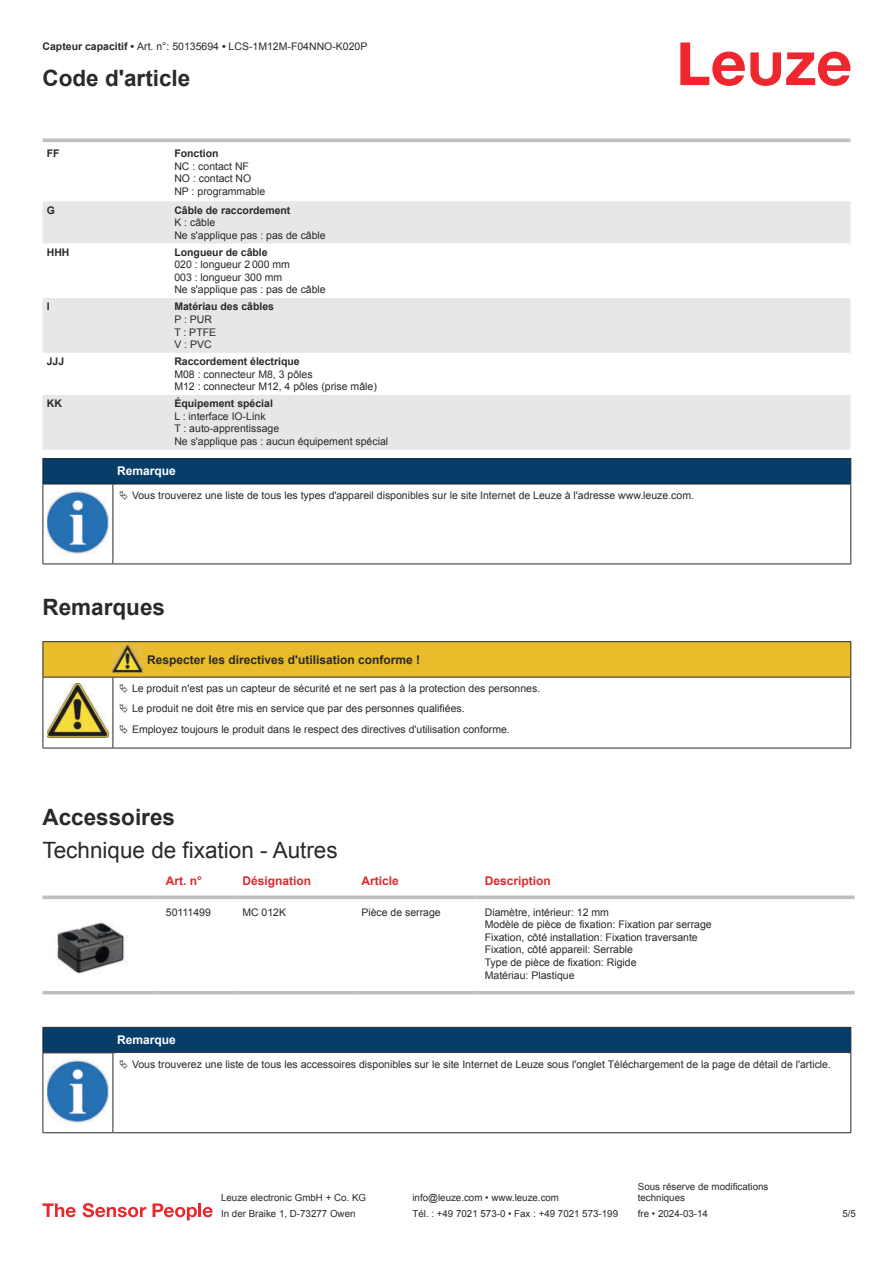
<style>
.page{position:relative;width:893px;height:1263px;background:#fff}
.page>*{position:absolute;margin:0;border:0;box-sizing:border-box;transform-origin:0 0}
.t1{font:700 22.5px "Arial";color:#2b292a}
.t2{font:22.5px "Arial";color:#2b292a}
.t3{font:700 12px "Arial";color:#2b292a}
.t4{font:700 12px "Arial";color:#db2a30}
.t5{font:700 12px "Arial";color:#fff}
.t6{font:10.5px/12.6px "Arial";color:#2b292a}
.t7{font:700 10.5px "Arial";color:#2b292a}
.t8{font:9.75px/11.7px "Arial";color:#2b292a}
.s1{font-weight:700}
</style>
<div class="page">
<svg style="left:680px;top:43px;width:170px;height:43px"></svg>
<svg style="left:43px;top:201px;width:807px;height:249px;fill:#e6e7e9"></svg>
<hr style="left:43px;top:139px;width:127px;height:3px;background:#bdbfc1">
<hr style="left:170px;top:139px;width:680px;height:3px;background:#bdbfc1">
<svg style="left:43px;top:994px;width:812px;height:1px"></svg>
<svg style="left:43px;top:895px;width:114px;height:4px"></svg>
<svg style="left:157px;top:895px;width:77px;height:4px"></svg>
<svg style="left:234px;top:895px;width:119px;height:4px"></svg>
<svg style="left:353px;top:895px;width:123px;height:4px"></svg>
<svg style="left:476px;top:895px;width:379px;height:4px;fill:#bdbfc1"></svg>
<hr style="left:43px;top:991px;width:114px;height:3px;background:#bdbfc1">
<hr style="left:157px;top:991px;width:77px;height:3px;background:#bdbfc1">
<hr style="left:234px;top:991px;width:119px;height:3px;background:#bdbfc1">
<hr style="left:353px;top:991px;width:123px;height:3px;background:#bdbfc1">
<hr style="left:476px;top:991px;width:379px;height:3px;background:#bdbfc1">
<img style="left:56px;top:920px;width:72px;height:54px">
<div style="left:43px;top:1027px;width:808px;height:26px;background:#063d69"></div>
<hr style="left:113px;top:1052px;width:738px;height:1px;background:#2b292a">
<hr style="left:43px;top:1053px;width:1px;height:75px;background:#2b292a">
<hr style="left:113px;top:1053px;width:1px;height:75px;background:#2b292a">
<hr style="left:850px;top:1053px;width:1px;height:75px;background:#2b292a">
<hr style="left:43px;top:1132px;width:70px;height:1px;background:#2b292a">
<hr style="left:113px;top:1132px;width:738px;height:1px;background:#2b292a">
<img style="left:47px;top:1059px;width:61px;height:63px">
<svg style="left:43px;top:1203px;width:33px;height:14px"></svg>
<svg style="left:83px;top:1203px;width:63px;height:14px"></svg>
<svg style="left:153px;top:1203px;width:44px;height:17px"></svg>
<hr style="left:198px;top:1203px;width:3px;height:14px;background:#ed272d">
<svg style="left:203px;top:1207px;width:10px;height:10px"></svg>
<hr style="left:43px;top:484px;width:70px;height:1px;background:#2b292a">
<svg style="left:43px;top:458px;width:808px;height:26px"></svg>
<hr style="left:113px;top:484px;width:738px;height:1px;background:#2b292a">
<hr style="left:43px;top:484px;width:1px;height:75px;background:#2b292a">
<hr style="left:113px;top:484px;width:1px;height:75px;background:#2b292a">
<hr style="left:850px;top:484px;width:1px;height:75px;background:#2b292a">
<hr style="left:43px;top:563px;width:70px;height:1px;background:#2b292a">
<hr style="left:113px;top:563px;width:738px;height:1px;background:#2b292a">
<img style="left:47px;top:490px;width:61px;height:63px">
<hr style="left:43px;top:641px;width:70px;height:1px;background:#2b292a">
<hr style="left:113px;top:641px;width:30px;height:1px;background:#2b292a">
<hr style="left:143px;top:641px;width:708px;height:1px;background:#2b292a">
<hr style="left:43px;top:748px;width:70px;height:1px;background:#2b292a">
<hr style="left:113px;top:748px;width:30px;height:1px;background:#2b292a">
<hr style="left:143px;top:748px;width:708px;height:1px;background:#2b292a">
<svg style="left:43px;top:642px;width:808px;height:106px"></svg>
<p class="t6" style="left:43px;top:41px;width:326px"><span class="s1">Capteur capacitif •</span> Art. n°: 50135694 <span class="s1">•</span> LCS-1M12M-F04NNO-K020P</p>
<h1 class="t1" style="left:43px;top:69px;width:149px">Code d'article</h1>
<p class="t7" style="left:47px;top:149px;width:14px">FF</p>
<p class="t7" style="left:174px;top:149px;width:46px">Fonction</p>
<p class="t6" style="left:174px;top:161px;width:92px">NC : contact NF<br>NO : contact NO<br>NP : programmable</p>
<p class="t7" style="left:47px;top:206px;width:10px">G</p>
<p class="t7" style="left:174px;top:206px;width:118px">Câble de raccordement</p>
<p class="t6" style="left:174px;top:217px;width:153px">K : câble<br>Ne s'applique pas : pas de câble</p>
<p class="t7" style="left:47px;top:248px;width:24px">HHH</p>
<p class="t7" style="left:174px;top:248px;width:95px">Longueur de câble</p>
<p class="t6" style="left:174px;top:259px;width:153px">020 : longueur 2 000 mm<br>003 : longueur 300 mm<br>Ne s'applique pas : pas de câble</p>
<p class="t7" style="left:47px;top:302px;width:4px">I</p>
<p class="t7" style="left:174px;top:302px;width:101px">Matériau des câbles</p>
<p class="t6" style="left:174px;top:314px;width:43px">P : PUR<br>T : PTFE<br>V : PVC</p>
<p class="t7" style="left:47px;top:357px;width:19px">JJJ</p>
<p class="t7" style="left:174px;top:357px;width:127px">Raccordement électrique</p>
<p class="t6" style="left:174px;top:369px;width:204px">M08 : connecteur M8, 3 pôles<br>M12 : connecteur M12, 4 pôles (prise mâle)</p>
<p class="t7" style="left:47px;top:399px;width:17px">KK</p>
<p class="t7" style="left:174px;top:399px;width:100px">Équipement spécial</p>
<p class="t6" style="left:174px;top:411px;width:215px">L : interface IO-Link<br>T : auto-apprentissage<br>Ne s'applique pas : aucun équipement spécial</p>
<p class="t5" style="left:117px;top:466px;width:60px">Remarque</p>
<p class="t6" style="left:132px;top:490px;width:563px">Vous trouverez une liste de tous les types d'appareil disponibles sur le site Internet de Leuze à l'adresse www.leuze.com.</p>
<h1 class="t1" style="left:43px;top:598px;width:124px">Remarques</h1>
<p class="t3" style="left:147px;top:654px;width:274px">Respecter les directives d'utilisation conforme !</p>
<p class="t6" style="left:132px;top:679px;width:410px;line-height:20.2px">Le produit n'est pas un capteur de sécurité et ne sert pas à la protection des personnes.<br>Le produit ne doit être mis en service que par des personnes qualifiées.<br>Employez toujours le produit dans le respect des directives d'utilisation conforme.</p>
<h1 class="t1" style="left:43px;top:808px;width:134px">Accessoires</h1>
<h1 class="t2" style="left:43px;top:842px;width:297px">Technique de fixation - Autres</h1>
<p class="t4" style="left:166px;top:876px;width:38px">Art. n°</p>
<p class="t4" style="left:242px;top:876px;width:70px">Désignation</p>
<p class="t4" style="left:361px;top:876px;width:39px">Article</p>
<p class="t4" style="left:485px;top:876px;width:68px">Description</p>
<p class="t6" style="left:166px;top:906px;width:47px">50111499</p>
<p class="t6" style="left:242px;top:906px;width:45px">MC 012K</p>
<p class="t6" style="left:361px;top:906px;width:81px">Pièce de serrage</p>
<p class="t6" style="left:485px;top:906px;width:229px">Diamètre, intérieur: 12 mm<br>Modèle de pièce de fixation: Fixation par serrage Fixation, côté installation: Fixation traversante Fixation, côté appareil: Serrable<br>Type de pièce de fixation: Rigide<br>Matériau: Plastique</p>
<p class="t5" style="left:117px;top:1035px;width:60px">Remarque</p>
<p class="t6" style="left:132px;top:1058px;width:700px">Vous trouverez une liste de tous les accessoires disponibles sur le site Internet de Leuze sous l'onglet Téléchargement de la page de détail de l'article.</p>
<p class="t8" style="left:221px;top:1193px;width:146px">Leuze electronic GmbH + Co. KG</p>
<p class="t8" style="left:412px;top:1193px;width:148px">info@leuze.com • www.leuze.com</p>
<p class="t8" style="left:638px;top:1181px;width:132px">Sous réserve de modifications techniques</p>
<p class="t8" style="left:221px;top:1209px;width:136px">In der Braike 1, D-73277 Owen</p>
<p class="t8" style="left:412px;top:1209px;width:207px">Tél. : +49 7021 573-0 • Fax : +49 7021 573-199</p>
<p class="t8" style="left:638px;top:1209px;width:72px">fre • 2024-03-14</p>
<p class="t8" style="left:842px;top:1209px;width:15px">5 /5</p>
</div>
